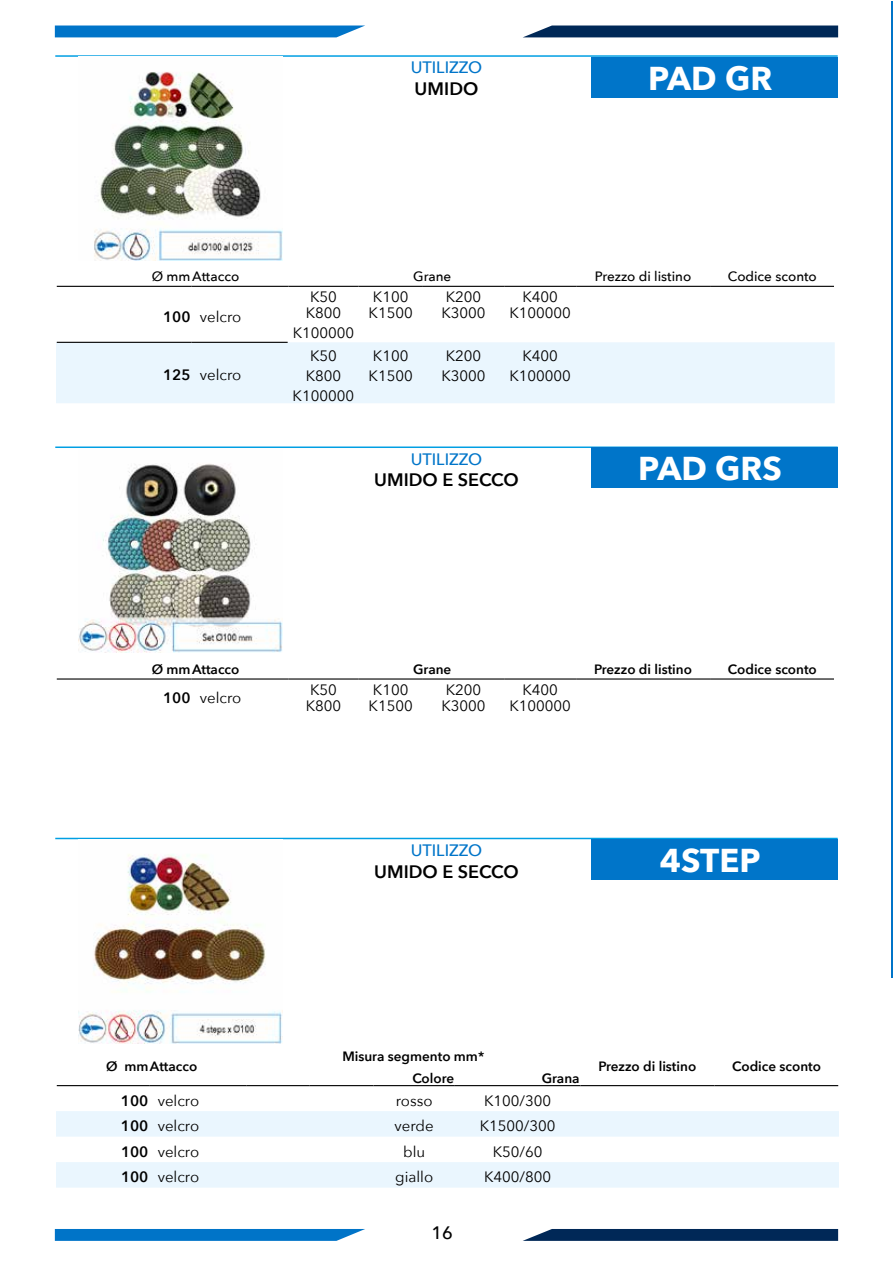
<style>
.page{position:relative;width:893px;height:1263px;background:#fff}
.page>*{position:absolute;margin:0;border:0;box-sizing:border-box;transform-origin:0 0}
.t1{font:700 33px "Avenir Next";color:#fff}
.t2{font:600 18px "Avenir Next";color:#000}
.t3{font:500 18px "Avenir Next";color:#000}
.t4{font:500 16.5px "Avenir Next";color:#0075c9}
.t5{font:15px "Avenir Next";color:#000}
.t6{font:600 13.5px "Avenir Next";color:#000}
.t7{font:500 13.5px "Avenir Next";color:#000}
.s1{font-weight:600}
</style>
<div class="page">
<div style="left:55px;top:26px;width:309px;height:11px;background:#0074c8"></div>
<div style="left:524px;top:26px;width:314px;height:11px;background:#002857"></div>
<svg style="left:55px;top:1229px;width:310px;height:12px;background:#0d7bca"></svg>
<svg style="left:523px;top:1229px;width:315px;height:12px;background:#0d3360"></svg>
<hr style="left:55px;top:838px;width:783px;height:1px;background:#009fe3">
<div style="left:591px;top:839px;width:247px;height:41px;background:#0075c9"></div>
<hr style="left:55px;top:55px;width:783px;height:2px;background:#009fe3">
<div style="left:591px;top:57px;width:247px;height:40px;background:#0075c9"></div>
<img style="left:78px;top:854px;width:204px;height:189px">
<img style="left:94px;top:72px;width:188px;height:189px">
<div style="left:56px;top:342px;width:779px;height:61px;background:#eaf6fe"></div>
<hr style="left:288px;top:286px;width:71px;height:1px;background:#000">
<hr style="left:359px;top:286px;width:64px;height:1px;background:#000">
<hr style="left:423px;top:286px;width:81px;height:1px;background:#000">
<hr style="left:504px;top:286px;width:72px;height:1px;background:#000">
<hr style="left:57px;top:286px;width:134px;height:1px;background:#000">
<hr style="left:191px;top:286px;width:97px;height:1px;background:#000">
<hr style="left:576px;top:286px;width:134px;height:1px;background:#000">
<hr style="left:710px;top:286px;width:124px;height:1px;background:#000">
<hr style="left:57px;top:342px;width:134px;height:1px;background:#000">
<hr style="left:191px;top:342px;width:97px;height:1px;background:#000">
<svg style="left:56px;top:1111px;width:783px;height:76px;fill:#eaf6fe"></svg>
<hr style="left:57px;top:1085px;width:92px;height:1px;background:#000">
<hr style="left:149px;top:1085px;width:97px;height:1px;background:#000">
<hr style="left:246px;top:1085px;width:63px;height:1px;background:#000">
<hr style="left:309px;top:1085px;width:65px;height:1px;background:#000">
<hr style="left:374px;top:1085px;width:81px;height:1px;background:#000">
<hr style="left:455px;top:1085px;width:125px;height:1px;background:#000">
<hr style="left:580px;top:1085px;width:134px;height:1px;background:#000">
<hr style="left:714px;top:1085px;width:124px;height:1px;background:#000">
<hr style="left:55px;top:446px;width:783px;height:2px;background:#009fe3">
<div style="left:591px;top:447px;width:247px;height:41px;background:#0075c9"></div>
<img style="left:78px;top:463px;width:204px;height:189px">
<hr style="left:288px;top:678px;width:71px;height:2px;background:#000">
<hr style="left:359px;top:678px;width:64px;height:2px;background:#000">
<hr style="left:423px;top:678px;width:81px;height:2px;background:#000">
<hr style="left:504px;top:678px;width:72px;height:2px;background:#000">
<hr style="left:57px;top:678px;width:134px;height:2px;background:#000">
<hr style="left:191px;top:678px;width:97px;height:2px;background:#000">
<hr style="left:576px;top:678px;width:134px;height:2px;background:#000">
<hr style="left:710px;top:678px;width:124px;height:2px;background:#000">
<hr style="left:892px;top:2px;width:1px;height:976px;background:#0074c8">
<p class="t4" style="left:411px;top:54px;width:73px">UTILIZZO</p>
<p class="t2" style="left:415px;top:73px;width:65px">UMIDO</p>
<h1 class="t1" style="left:648px;top:50px;width:126px">PAD GR</h1>
<p class="t7" style="left:152px;top:265px;width:89px">Ø mmAttacco</p>
<p class="t7" style="left:413px;top:265px;width:40px">Grane</p>
<p class="t7" style="left:595px;top:265px;width:98px">Prezzo di listino</p>
<p class="t7" style="left:728px;top:265px;width:90px">Codice sconto</p>
<p class="t5" style="left:163px;top:304px;width:80px"><span class="s1">100</span> velcro</p>
<p class="t5" style="left:310px;top:284px;width:28px">K50</p>
<p class="t5" style="left:373px;top:284px;width:37px">K100</p>
<p class="t5" style="left:446px;top:284px;width:37px">K200</p>
<p class="t5" style="left:522px;top:284px;width:37px">K400</p>
<p class="t5" style="left:306px;top:300px;width:37px">K800</p>
<p class="t5" style="left:369px;top:300px;width:46px">K1500</p>
<p class="t5" style="left:441px;top:300px;width:46px">K3000</p>
<p class="t5" style="left:509px;top:300px;width:63px">K100000</p>
<p class="t5" style="left:293px;top:320px;width:63px">K100000</p>
<p class="t5" style="left:163px;top:362px;width:80px"><span class="s1">125</span> velcro</p>
<p class="t5" style="left:310px;top:343px;width:28px">K50</p>
<p class="t5" style="left:373px;top:343px;width:37px">K100</p>
<p class="t5" style="left:446px;top:343px;width:37px">K200</p>
<p class="t5" style="left:522px;top:343px;width:37px">K400</p>
<p class="t5" style="left:306px;top:364px;width:37px">K800</p>
<p class="t5" style="left:369px;top:364px;width:46px">K1500</p>
<p class="t5" style="left:441px;top:364px;width:46px">K3000</p>
<p class="t5" style="left:509px;top:364px;width:63px">K100000</p>
<p class="t5" style="left:293px;top:383px;width:63px">K100000</p>
<p class="t4" style="left:411px;top:445px;width:73px">UTILIZZO</p>
<p class="t2" style="left:374px;top:465px;width:146px">UMIDO E SECCO</p>
<h1 class="t1" style="left:638px;top:440px;width:145px">PAD GRS</h1>
<p class="t6" style="left:152px;top:657px;width:89px">Ø mmAttacco</p>
<p class="t6" style="left:413px;top:657px;width:40px">Grane</p>
<p class="t6" style="left:594px;top:657px;width:99px">Prezzo di listino</p>
<p class="t6" style="left:728px;top:657px;width:90px">Codice sconto</p>
<p class="t5" style="left:163px;top:685px;width:80px"><span class="s1">100</span> velcro</p>
<p class="t5" style="left:310px;top:677px;width:28px">K50</p>
<p class="t5" style="left:373px;top:677px;width:37px">K100</p>
<p class="t5" style="left:446px;top:677px;width:37px">K200</p>
<p class="t5" style="left:522px;top:677px;width:37px">K400</p>
<p class="t5" style="left:306px;top:693px;width:37px">K800</p>
<p class="t5" style="left:369px;top:693px;width:46px">K1500</p>
<p class="t5" style="left:441px;top:693px;width:46px">K3000</p>
<p class="t5" style="left:509px;top:693px;width:63px">K100000</p>
<p class="t4" style="left:411px;top:836px;width:73px">UTILIZZO</p>
<p class="t2" style="left:374px;top:856px;width:146px">UMIDO E SECCO</p>
<h1 class="t1" style="left:660px;top:832px;width:102px">4STEP</h1>
<p class="t6" style="left:106px;top:1055px;width:93px">Ø mmAttacco</p>
<p class="t6" style="left:342px;top:1045px;width:143px">Misura segmento mm*</p>
<p class="t6" style="left:412px;top:1066px;width:43px">Colore</p>
<p class="t6" style="left:542px;top:1066px;width:39px">Grana</p>
<p class="t5" style="left:121px;top:1088px;width:80px"><span class="s1">100</span> velcro</p>
<p class="t5" style="left:396px;top:1088px;width:38px">rosso</p>
<p class="t5" style="left:484px;top:1088px;width:69px">K100/300</p>
<p class="t5" style="left:121px;top:1113px;width:80px"><span class="s1">100</span> velcro</p>
<p class="t5" style="left:395px;top:1113px;width:41px">verde</p>
<p class="t5" style="left:480px;top:1113px;width:77px">K1500/300</p>
<p class="t5" style="left:121px;top:1139px;width:80px"><span class="s1">100</span> velcro</p>
<p class="t5" style="left:403px;top:1139px;width:24px">blu</p>
<p class="t5" style="left:493px;top:1139px;width:51px">K50/60</p>
<p class="t5" style="left:121px;top:1164px;width:80px"><span class="s1">100</span> velcro</p>
<p class="t5" style="left:395px;top:1164px;width:39px">giallo</p>
<p class="t5" style="left:484px;top:1164px;width:69px">K400/800</p>
<p class="t3" style="left:431px;top:1218px;width:23px">16</p>
<p class="t6" style="left:598px;top:1055px;width:99px">Prezzo di listino</p>
<p class="t6" style="left:732px;top:1055px;width:90px">Codice sconto</p>
</div>
